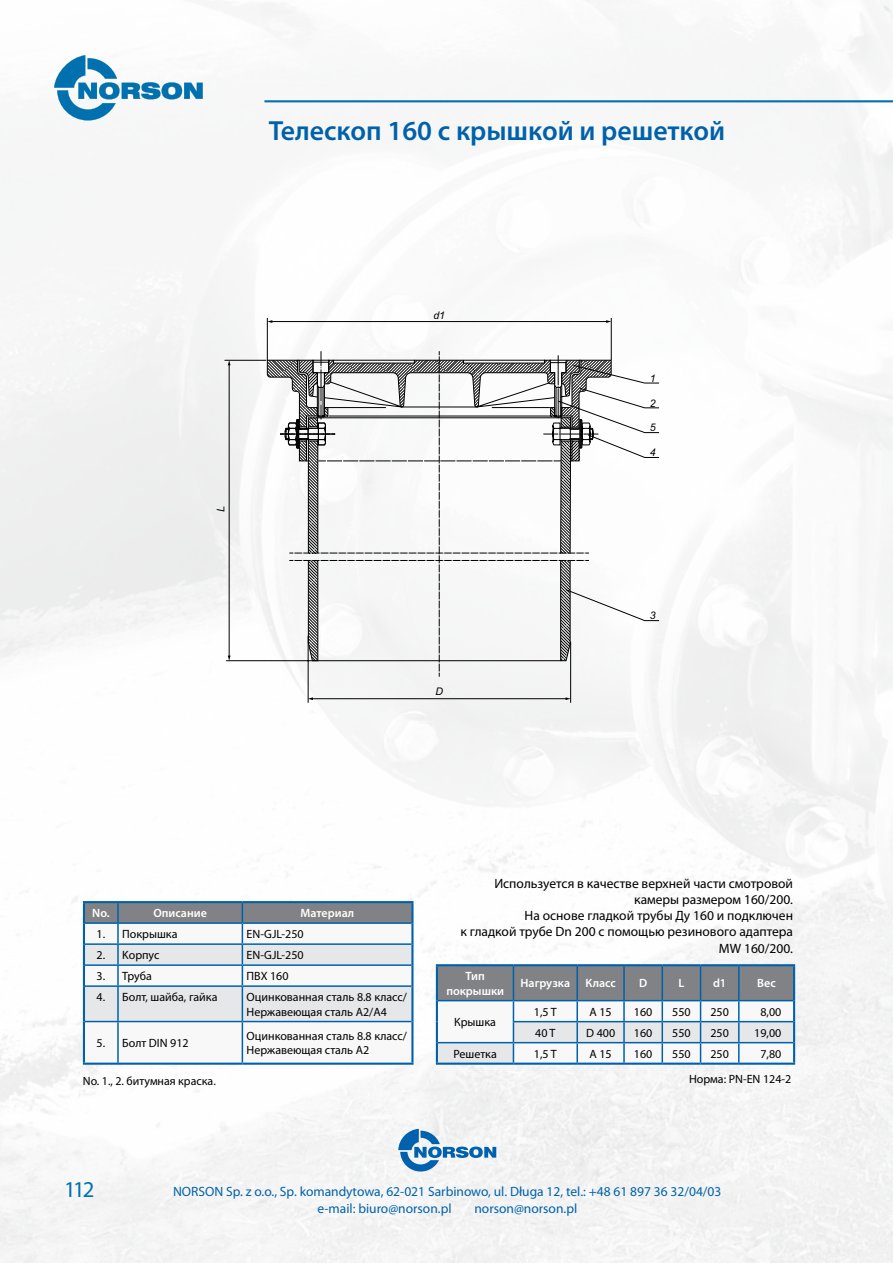
<style>
.page{position:relative;width:893px;height:1263px;background:#fff}
.page>*{position:absolute;margin:0;border:0;box-sizing:border-box;transform-origin:0 0}
.t1{font:600 27.75px "Myriad Pro";color:#0061aa}
.t2{font:22.65px "Myriad Pro";color:#0071ae}
.t3{font:13.5px/16.2px "Myriad Pro";color:#000;text-align:right}
.t4{font:13.5px/17px "Myriad Pro";color:#0061aa}
.t5{font:12px/14.4px "Myriad Pro";color:#000}
.t6{font:600 12px/14.4px "Myriad Pro";color:#fff;text-align:center}
.t7{font:italic 10.5px "Arial";color:#000}
</style>
<div class="page">
<img style="left:0;top:0;width:893px;height:1263px">
<svg style="left:398px;top:1129px;width:98px;height:42px"></svg>
<hr style="left:264px;top:100px;width:629px;height:2px;background:#0071ae">
<svg style="left:54px;top:55px;width:149px;height:65px"></svg>
<hr style="left:436px;top:964px;width:77px;height:2px;background:#0061aa">
<hr style="left:513px;top:964px;width:64px;height:2px;background:#0061aa">
<hr style="left:577px;top:964px;width:47px;height:2px;background:#0061aa">
<hr style="left:624px;top:964px;width:38px;height:2px;background:#0061aa">
<hr style="left:662px;top:964px;width:39px;height:2px;background:#0061aa">
<hr style="left:701px;top:964px;width:38px;height:2px;background:#0061aa">
<hr style="left:739px;top:964px;width:56px;height:2px;background:#0061aa">
<hr style="left:436px;top:1062px;width:77px;height:3px;background:#0061aa">
<hr style="left:513px;top:1062px;width:64px;height:3px;background:#0061aa">
<hr style="left:577px;top:1062px;width:47px;height:3px;background:#0061aa">
<hr style="left:624px;top:1062px;width:38px;height:3px;background:#0061aa">
<hr style="left:662px;top:1062px;width:39px;height:3px;background:#0061aa">
<hr style="left:701px;top:1062px;width:38px;height:3px;background:#0061aa">
<hr style="left:739px;top:1062px;width:56px;height:3px;background:#0061aa">
<svg style="left:436px;top:965px;width:359px;height:99px"></svg>
<svg style="left:85px;top:1022px;width:326px;height:40px"></svg>
<hr style="left:83px;top:901px;width:35px;height:2px;background:#0061aa">
<hr style="left:83px;top:903px;width:2px;height:20px;background:#0061aa">
<hr style="left:118px;top:901px;width:124px;height:2px;background:#0061aa">
<hr style="left:242px;top:901px;width:171px;height:2px;background:#0061aa">
<hr style="left:411px;top:903px;width:2px;height:20px;background:#0061aa">
<hr style="left:83px;top:923px;width:2px;height:21px;background:#0061aa">
<hr style="left:411px;top:923px;width:2px;height:21px;background:#0061aa">
<hr style="left:83px;top:944px;width:2px;height:21px;background:#0061aa">
<hr style="left:411px;top:944px;width:2px;height:21px;background:#0061aa">
<hr style="left:83px;top:965px;width:2px;height:21px;background:#0061aa">
<hr style="left:411px;top:965px;width:2px;height:21px;background:#0061aa">
<hr style="left:83px;top:986px;width:2px;height:35px;background:#0061aa">
<hr style="left:411px;top:986px;width:2px;height:35px;background:#0061aa">
<hr style="left:83px;top:1021px;width:2px;height:41px;background:#0061aa">
<hr style="left:411px;top:1021px;width:2px;height:41px;background:#0061aa">
<hr style="left:83px;top:1062px;width:35px;height:3px;background:#0061aa">
<hr style="left:118px;top:1062px;width:124px;height:3px;background:#0061aa">
<hr style="left:242px;top:1062px;width:171px;height:3px;background:#0061aa">
<svg style="left:84px;top:902px;width:328px;height:119px"></svg>
<hr style="left:85px;top:985px;width:33px;height:2px;background:#0061aa">
<hr style="left:118px;top:985px;width:124px;height:2px;background:#0061aa">
<hr style="left:117px;top:987px;width:2px;height:34px;background:#0061aa">
<hr style="left:242px;top:985px;width:169px;height:2px;background:#0061aa">
<hr style="left:242px;top:987px;width:1px;height:34px;background:#0061aa">
<hr style="left:85px;top:1021px;width:33px;height:1px;background:#0061aa">
<hr style="left:118px;top:1021px;width:124px;height:1px;background:#0061aa">
<hr style="left:117px;top:1022px;width:2px;height:40px;background:#0061aa">
<hr style="left:242px;top:1021px;width:169px;height:1px;background:#0061aa">
<hr style="left:242px;top:1022px;width:1px;height:40px;background:#0061aa">
<hr style="left:267px;top:318px;width:1px;height:42px;background:#000">
<hr style="left:224px;top:360px;width:42px;height:1px;background:#000">
<hr style="left:226px;top:660px;width:92px;height:1px;background:#000">
<hr style="left:308px;top:636px;width:1px;height:67px;background:#000">
<hr style="left:611px;top:318px;width:1px;height:42px;background:#000">
<hr style="left:271px;top:321px;width:336px;height:1px;background:#000">
<svg style="left:267px;top:320px;width:5px;height:3px"></svg>
<svg style="left:606px;top:320px;width:5px;height:3px"></svg>
<hr style="left:229px;top:364px;width:1px;height:292px;background:#000">
<svg style="left:228px;top:656px;width:3px;height:5px"></svg>
<svg style="left:228px;top:360px;width:3px;height:5px"></svg>
<hr style="left:570px;top:642px;width:1px;height:61px;background:#000">
<svg style="left:267px;top:351px;width:392px;height:326px"></svg>
<hr style="left:312px;top:698px;width:254px;height:1px;background:#000">
<svg style="left:308px;top:697px;width:5px;height:3px"></svg>
<svg style="left:566px;top:697px;width:5px;height:3px"></svg>
<h1 class="t1" style="left:269px;top:115px;width:458px">Телескоп 160 с крышкой и решеткой</h1>
<p class="t7" style="left:214px;top:512px;width:7px;rotate:-90deg">L</p>
<p class="t7" style="left:433px;top:308px;width:13px">d1</p>
<p class="t7" style="left:435px;top:685px;width:9px">D</p>
<p class="t7" style="left:650px;top:371px;width:7px">1</p>
<p class="t7" style="left:650px;top:396px;width:7px">2</p>
<p class="t7" style="left:650px;top:421px;width:7px">5</p>
<p class="t7" style="left:650px;top:446px;width:7px">4</p>
<p class="t7" style="left:650px;top:609px;width:7px">3</p>
<p class="t6" style="left:92px;top:906px;width:19px">No.</p>
<p class="t6" style="left:153px;top:906px;width:55px">Описание</p>
<p class="t6" style="left:301px;top:906px;width:55px">Материал</p>
<p class="t5" style="left:97px;top:927px;width:82px">1. Покрышка</p>
<p class="t5" style="left:247px;top:927px;width:59px">EN-GJL-250</p>
<p class="t5" style="left:97px;top:948px;width:64px">2. Kорпус</p>
<p class="t5" style="left:247px;top:948px;width:59px">EN-GJL-250</p>
<p class="t5" style="left:97px;top:969px;width:57px">3. Труба</p>
<p class="t5" style="left:247px;top:969px;width:43px">ПВХ 160</p>
<p class="t5" style="left:97px;top:990px;width:122px">4. Болт, шайба, гайка</p>
<p class="t5" style="left:247px;top:990px;width:162px">Оцинкованная сталь 8.8 класс/<br>Нержавеющая сталь A2/A4</p>
<p class="t5" style="left:97px;top:1036px;width:94px">5. Болт DIN 912</p>
<p class="t5" style="left:247px;top:1029px;width:162px">Оцинкованная сталь 8.8 класс/<br>Нержавеющая сталь A2</p>
<p class="t3" style="left:460px;top:875px;width:334px">Используется в качестве верхней части смотровой камеры размером 160/200.<br>На основе гладкой трубы Ду 160 и подключен<br>к гладкой трубе Dn 200 с помощью резинового адаптера MW 160/200.</p>
<p class="t6" style="left:446px;top:969px;width:59px">Тип покрышки</p>
<p class="t6" style="left:520px;top:976px;width:51px">Нагрузка</p>
<p class="t6" style="left:585px;top:976px;width:32px">Класс</p>
<p class="t6" style="left:639px;top:976px;width:10px">D</p>
<p class="t6" style="left:678px;top:976px;width:7px">L</p>
<p class="t6" style="left:713px;top:976px;width:15px">d1</p>
<p class="t6" style="left:757px;top:976px;width:20px">Вес</p>
<p class="t5" style="left:454px;top:1015px;width:43px">Крышка</p>
<p class="t5" style="left:534px;top:1005px;width:24px">1,5 T</p>
<p class="t5" style="left:589px;top:1005px;width:24px">A 15</p>
<p class="t5" style="left:634px;top:1005px;width:20px">160</p>
<p class="t5" style="left:672px;top:1005px;width:20px">550</p>
<p class="t5" style="left:710px;top:1005px;width:20px">250</p>
<p class="t5" style="left:760px;top:1005px;width:22px">8,00</p>
<p class="t5" style="left:535px;top:1026px;width:22px">40 T</p>
<p class="t5" style="left:586px;top:1026px;width:31px">D 400</p>
<p class="t5" style="left:634px;top:1026px;width:20px">160</p>
<p class="t5" style="left:672px;top:1026px;width:20px">550</p>
<p class="t5" style="left:710px;top:1026px;width:20px">250</p>
<p class="t5" style="left:754px;top:1026px;width:29px">19,00</p>
<p class="t5" style="left:453px;top:1047px;width:45px">Решетка</p>
<p class="t5" style="left:534px;top:1047px;width:24px">1,5 T</p>
<p class="t5" style="left:589px;top:1047px;width:24px">A 15</p>
<p class="t5" style="left:634px;top:1047px;width:20px">160</p>
<p class="t5" style="left:672px;top:1047px;width:20px">550</p>
<p class="t5" style="left:710px;top:1047px;width:20px">250</p>
<p class="t5" style="left:760px;top:1047px;width:22px">7,80</p>
<p class="t5" style="left:83px;top:1074px;width:134px">No. 1., 2. битумная краска.</p>
<p class="t5" style="left:689px;top:1072px;width:104px">Норма: PN-EN 124-2</p>
<h2 class="t2" style="left:64px;top:1177px;width:32px">112</h2>
<p class="t4" style="left:317px;top:1183px;width:406px;text-indent:-144px">NORSON Sp. z o.o., Sp. komandytowa, 62-021 Sarbinowo, ul. Długa 12, tel.: +48 61 897 36 32/04/03 e-mail: biuro@norson.pl</p>
<p class="t4" style="left:474px;top:1200px;width:104px">norson@norson.pl</p>
</div>
